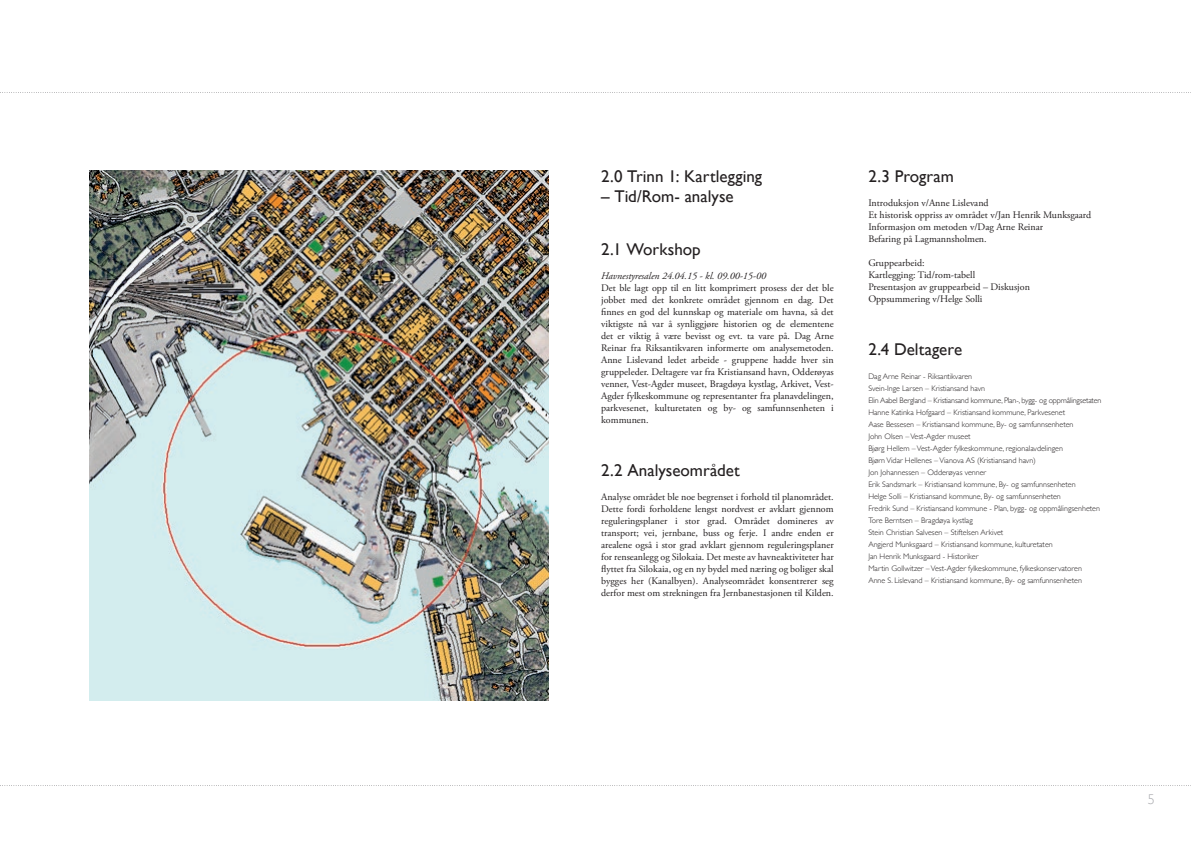
<style>
.page{position:relative;width:1191px;height:842px;background:#fff}
.page>*{position:absolute;margin:0;border:0;box-sizing:border-box;transform-origin:0 0}
.t1{font:17px "Gill Sans";color:#231f20}
.t2{font:300 14px "Gill Sans";color:#a8a9ad}
.t3{font:10px/12px "Adobe Garamond Pro";color:#231f20}
.t4{font:italic 10px "Adobe Garamond Pro";color:#231f20}
.t5{font:300 8px/12px "Gill Sans";color:#231f20}
</style>
<div class="page">
<svg style="left:0;top:785px;width:1191px;height:1px"></svg>
<svg style="left:0;top:92px;width:1191px;height:1px"></svg>
<img style="left:89px;top:170px;width:460px;height:530px">
<h1 class="t1" style="left:601px;top:166px;width:162px">2.0 Trinn 1: Kartlegging</h1>
<h1 class="t1" style="left:601px;top:186px;width:134px">– Tid/Rom- analyse</h1>
<h1 class="t1" style="left:601px;top:239px;width:101px">2.1 Workshop</h1>
<p class="t4" style="left:601px;top:270px;width:166px">Havnestyresalen 24.04.15 - kl. 09.00-15-00</p>
<p class="t3" style="left:601px;top:282px;width:234px">Det ble lagt opp til en litt komprimert prosess der det ble</p>
<p class="t3" style="left:601px;top:294px;width:234px">jobbet med det konkrete området gjennom en dag. Det</p>
<p class="t3" style="left:606px;top:306px;width:229px">nnes en god del kunnskap og materiale om havna, så det</p>
<p class="t3" style="left:601px;top:318px;width:234px">viktigste nå var å synliggjøre historien og de elementene</p>
<p class="t3" style="left:601px;top:330px;width:234px">det er viktig å være bevisst og evt. ta vare på. Dag Arne</p>
<p class="t3" style="left:601px;top:342px;width:234px">Reinar fra Riksantikvaren informerte om analysemetoden.</p>
<p class="t3" style="left:601px;top:354px;width:234px">Anne Lislevand ledet arbeide - gruppene hadde hver sin</p>
<p class="t3" style="left:601px;top:366px;width:234px">gruppeleder. Deltagere var fra Kristiansand havn, Odderøyas</p>
<p class="t3" style="left:601px;top:378px;width:234px">venner, Vest-Agder museet, Bragdøya kystlag, Arkivet, Vest-</p>
<p class="t3" style="left:601px;top:390px;width:234px">Agder fylkeskommune og representanter fra planavdelingen,</p>
<p class="t3" style="left:601px;top:402px;width:234px">parkvesenet, kulturetaten og by- og samfunnsenheten i</p>
<p class="t3" style="left:601px;top:414px;width:49px">kommunen.</p>
<h1 class="t1" style="left:601px;top:460px;width:140px">2.2 Analyseområdet</h1>
<p class="t3" style="left:601px;top:491px;width:234px;text-align:center">Analyse området ble noe begrenset i forhold til planområdet.<br>Dette fordi forholdene lengst nordvest er avklart gjennom reguleringsplaner i stor grad. Området domineres av transport; vei, jernbane, buss og ferje. I andre enden er arealene også i stor grad avklart gjennom reguleringsplaner for renseanlegg og Silokaia. Det meste av havneaktiviteter har yttet fra Silokaia, og en ny bydel med næring og boliger skal bygges her (Kanalbyen). Analyseområdet konsentrerer seg derfor mest om strekningen fra Jernbanestasjonen til Kilden.</p>
<h1 class="t1" style="left:868px;top:166px;width:87px">2.3 Program</h1>
<p class="t3" style="left:868px;top:197px;width:224px">Introduksjon v/Anne Lislevand<br>Et historisk oppriss av området v/Jan Henrik Munksgaard Informasjon om metoden v/Dag Arne Reinar<br>Befaring på Lagmannsholmen.</p>
<p class="t3" style="left:868px;top:257px;width:163px">Gruppearbeid:<br>Kartlegging: Tid/rom-tabell<br>Presentasjon av gruppearbeid – Diskusjon<br>Oppsummering v/Helge Solli</p>
<h1 class="t1" style="left:868px;top:339px;width:95px">2.4 Deltagere</h1>
<p class="t5" style="left:868px;top:370px;width:235px">Dag Arne Reinar - Riksantikvaren<br>Svein-Inge Larsen – Kristiansand havn<br>Elin Aabel Bergland – Kristiansand kommune, Plan-, bygg- og oppmålingsetaten Hanne Katinka Hofgaard – Kristiansand kommune, Parkvesenet<br>Aase Bessesen – Kristiansand kommune, By- og samfunnsenheten<br>John Olsen – Vest-Agder museet<br>Bjørg Hellem – Vest-Agder fylkeskommune, regionalavdelingen<br>Bjørn Vidar Hellenes – Vianova AS (Kristiansand havn)<br>Jon Johannessen – Odderøyas venner<br>Erik Sandsmark – Kristiansand kommune, By- og samfunnsenheten<br>Helge Solli – Kristiansand kommune, By- og samfunnsenheten<br>Fredrik Sund – Kristiansand kommune - Plan, bygg- og oppmålingsenheten Tore Berntsen – Bragdøya kystlag<br>Stein Christian Salvesen – Stiftelsen Arkivet<br>Angjerd Munksgaard – Kristiansand kommune, kulturetaten<br>Jan Henrik Munksgaard - Historiker<br>Martin Gollwitzer – Vest-Agder fylkeskommune, fylkeskonservatoren<br>Anne S. Lislevand – Kristiansand kommune, By- og samfunnsenheten</p>
<h2 class="t2" style="left:1148px;top:789px;width:8px">5</h2>
</div>
